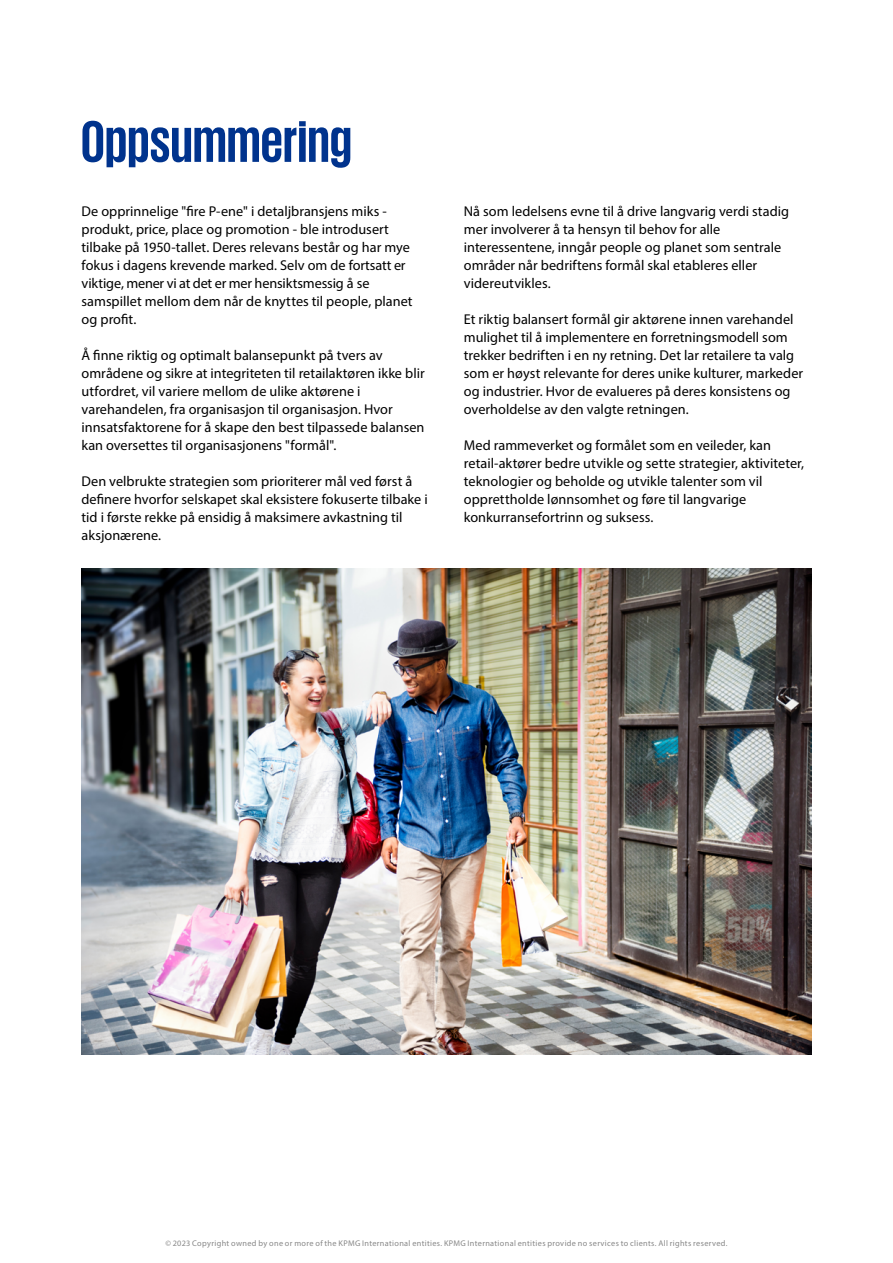
<style>
.page{position:relative;width:893px;height:1263px;background:#fff}
.page>*{position:absolute;margin:0;border:0;box-sizing:border-box;transform-origin:0 0}
.t1{font:700 60px "KPMG";color:#00338d}
.t2{font:14.25px/18px "Myriad Pro";letter-spacing:.005em;color:#000}
.t3{font:8.25px "Myriad Pro";letter-spacing:.04em;color:#878787}
</style>
<div class="page">
<img style="left:82px;top:569px;width:729px;height:486px">
<h1 class="t1" style="left:81px;top:111px;width:273px">Oppsummering</h1>
<p class="t2" style="left:82px;top:202px;width:333px">De opprinnelige "fire P-ene" i detaljbransjens miks - produkt, price, place og promotion - ble introdusert tilbake på 1950-tallet. Deres relevans består og har mye fokus i dagens krevende marked. Selv om de fortsatt er viktige, mener vi at det er mer hensiktsmessig å se samspillet mellom dem når de knyttes til people, planet og profit.</p>
<p class="t2" style="left:82px;top:346px;width:345px">Å finne riktig og optimalt balansepunkt på tvers av områdene og sikre at integriteten til retailaktøren ikke blir utfordret, vil variere mellom de ulike aktørene i varehandelen, fra organisasjon til organisasjon. Hvor innsatsfaktorene for å skape den best tilpassede balansen kan oversettes til organisasjonens "formål".</p>
<p class="t2" style="left:82px;top:472px;width:348px">Den velbrukte strategien som prioriterer mål ved først å definere hvorfor selskapet skal eksistere fokuserte tilbake i tid i første rekke på ensidig å maksimere avkastning til aksjonærene.</p>
<p class="t2" style="left:464px;top:202px;width:327px">Nå som ledelsens evne til å drive langvarig verdi stadig mer involverer å ta hensyn til behov for alle interessentene, inngår people og planet som sentrale områder når bedriftens formål skal etableres eller videreutvikles.</p>
<p class="t2" style="left:464px;top:310px;width:341px">Et riktig balansert formål gir aktørene innen varehandel mulighet til å implementere en forretningsmodell som trekker bedriften i en ny retning. Det lar retailere ta valg som er høyst relevante for deres unike kulturer, markeder og industrier. Hvor de evalueres på deres konsistens og overholdelse av den valgte retningen.</p>
<p class="t2" style="left:464px;top:436px;width:342px">Med rammeverket og formålet som en veileder, kan retail-aktører bedre utvikle og sette strategier, aktiviteter, teknologier og beholde og utvikle talenter som vil opprettholde lønnsomhet og føre til langvarige konkurransefortrinn og suksess.</p>
<p class="t3" style="left:165px;top:1238px;width:564px">© 2023 Copyright owned by one or more of the KPMG International entities. KPMG International entities provide no services to clients. All rights reserved.</p>
</div>
